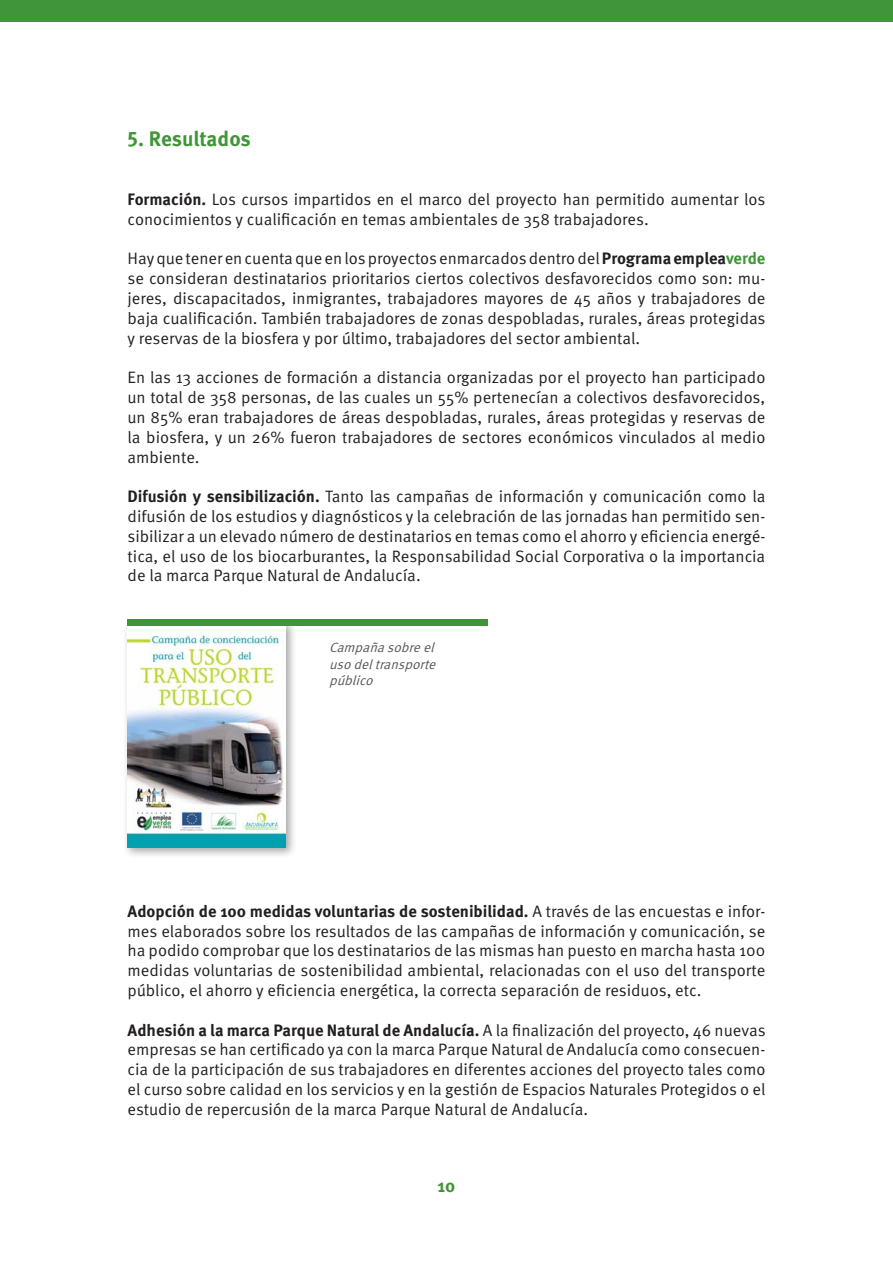
<style>
.page{position:relative;width:893px;height:1263px;background:#fff}
.page>*{position:absolute;margin:0;border:0;box-sizing:border-box;transform-origin:0 0}
.t1{font:700 21px "Meta OT";letter-spacing:-.005em;color:#3f9537}
.t2{font:700 18px "Meta OT";color:#3f9537}
.t3{font:16.5px/19.8px "Meta OT";color:#231f20;text-align:justify}
.t4{font:italic 13.5px/16.2px "Meta OT";color:#57585a}
.s1{font-weight:700}
.s2{font-weight:700;color:#3f9537}
</style>
<div class="page">
<div style="left:0;top:0;width:893px;height:21px;background:#3f9537"></div>
<div style="left:122px;top:619px;width:182px;height:246px;background:#231f20;opacity:.4"></div>
<img style="left:128px;top:626px;width:158px;height:221px">
<div style="left:128px;top:619px;width:360px;height:7px;background:#3f9537"></div>
<p class="t1" style="left:128px;top:126px;width:125px">5. Resultados</p>
<p class="t3" style="left:128px;top:190px;width:639px"><span class="s1">Formación.</span> Los cursos impartidos en el marco del proyecto han permitido aumentar los conocimientos y cualificación en temas ambientales de 358 trabajadores.</p>
<p class="t3" style="left:128px;top:249px;width:639px">Hay que tener en cuenta que en los proyectos enmarcados dentro del <span class="s1">Programa emplea</span><span class="s2">verde </span>se consideran destinatarios prioritarios ciertos colectivos desfavorecidos como son: mu&shy;jeres, discapacitados, inmigrantes, trabajadores mayores de 45 años y trabajadores de baja cualificación. También trabajadores de zonas despobladas, rurales, áreas protegidas y reservas de la biosfera y por último, trabajadores del sector ambiental.</p>
<p class="t3" style="left:128px;top:368px;width:639px">En las 13 acciones de formación a distancia organizadas por el proyecto han participado un total de 358 personas, de las cuales un 55% pertenecían a colectivos desfavorecidos, un 85% eran trabajadores de áreas despobladas, rurales, áreas protegidas y reservas de la biosfera, y un 26% fueron trabajadores de sectores económicos vinculados al medio ambiente.</p>
<p class="t3" style="left:128px;top:487px;width:639px"><span class="s1">Difusión y sensibilización.</span> Tanto las campañas de información y comunicación como la difusión de los estudios y diagnósticos y la celebración de las jornadas han permitido sen&shy;sibilizar a un elevado número de destinatarios en temas como el ahorro y eficiencia energé&shy;tica, el uso de los biocarburantes, la Responsabilidad Social Corporativa o la importancia de la marca Parque Natural de Andalucía.</p>
<p class="t4" style="left:329px;top:640px;width:112px">Campañasobreel usodeltransporte público</p>
<p class="t3" style="left:128px;top:901px;width:639px"><span class="s1">Adopción de 100 medidas voluntarias de sostenibilidad.</span> A través de las encuestas e infor&shy;mes elaborados sobre los resultados de las campañas de información y comunicación, se ha podido comprobar que los destinatarios de las mismas han puesto en marcha hasta 100 medidas voluntarias de sostenibilidad ambiental, relacionadas con el uso del transporte público, el ahorro y eficiencia energética, la correcta separación de residuos, etc.</p>
<p class="t3" style="left:128px;top:1020px;width:640px"><span class="s1">Adhesión a la marca Parque Natural de Andalucía.</span> A la finalización del proyecto, 46 nuevas empresas se han certificado ya con la marca Parque Natural de Andalucía como consecuen&shy;cia de la participación de sus trabajadores en diferentes acciones del proyecto tales como el curso sobre calidad en los servicios y en la gestión de Espacios Naturales Protegidos o el estudio de repercusión de la marca Parque Natural de Andalucía.</p>
<p class="t2" style="left:437px;top:1175px;width:19px">10</p>
</div>
